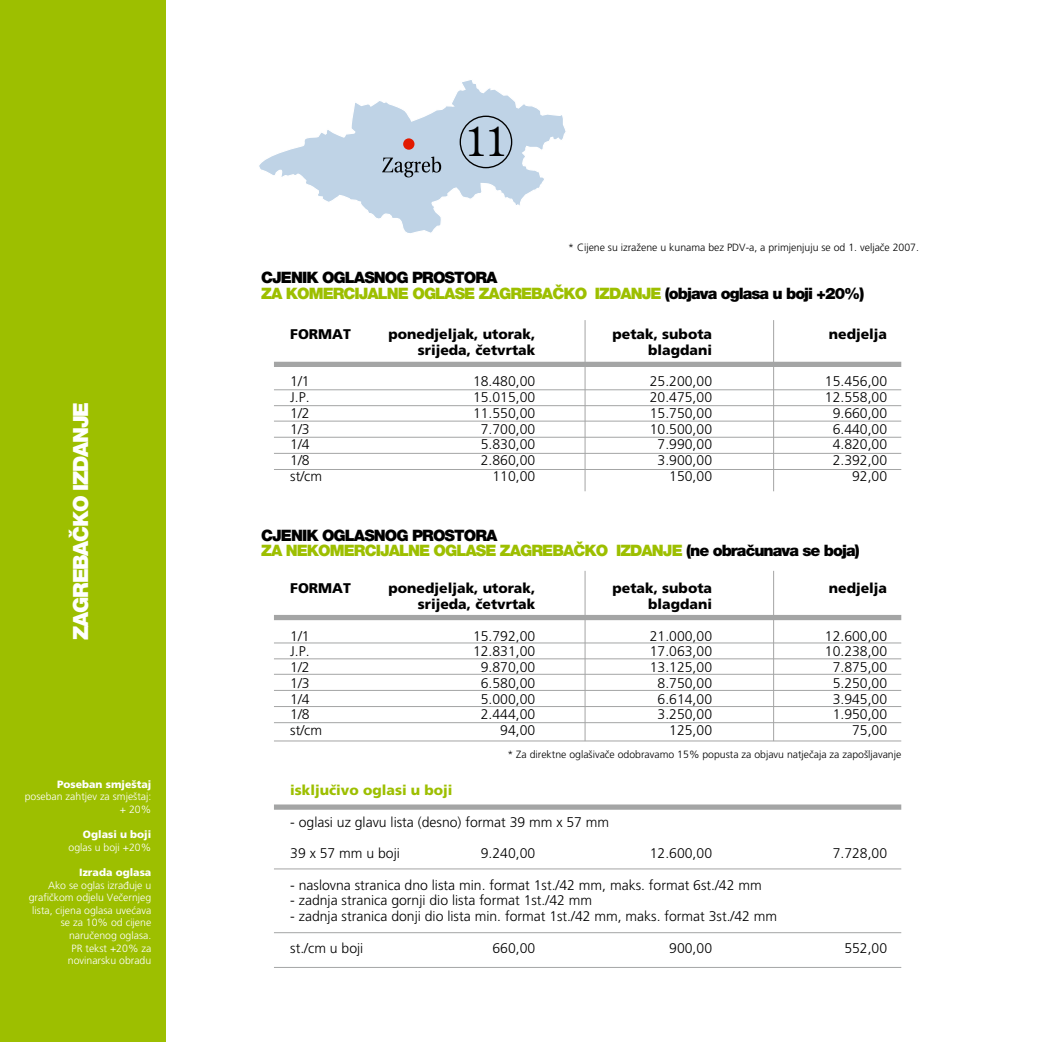
<style>
.page{position:relative;width:1042px;height:1042px;background:#fff}
.page>*{position:absolute;margin:0;border:0;box-sizing:border-box;transform-origin:0 0}
.t1{font:40.6px "Century Old Style Std";color:#000}
.t2{font:900 21px "VL Helvetica Neue";letter-spacing:-.06em;color:#fff}
.t3{font:900 15.75px/15.8px "VL Helvetica Neue";letter-spacing:-.06em;color:#000}
.t4{font:300 14px "VL Frutiger";color:#000}
.t5{font:900 14px "VL Frutiger";color:#000}
.t6{font:900 14px "VL Frutiger";color:#9dbf00}
.t7{font:300 10.5px/12.6px "VL Frutiger";color:#fff;text-align:right}
.t8{font:300 10.5px "VL Frutiger";color:#000}
.t9{font:900 10.5px "VL Frutiger";color:#fff}
.s1{color:#9dbf00}
</style>
<div class="page">
<div style="left:0;top:0;width:165px;height:1042px;background:#9dbf00"></div>
<hr style="left:274px;top:389px;width:627px;height:1px;background:#a4a5a5">
<hr style="left:274px;top:405px;width:627px;height:1px;background:#a4a5a5">
<hr style="left:274px;top:421px;width:627px;height:1px;background:#a4a5a5">
<hr style="left:274px;top:437px;width:627px;height:1px;background:#a4a5a5">
<hr style="left:274px;top:453px;width:627px;height:1px;background:#a4a5a5">
<hr style="left:274px;top:469px;width:627px;height:1px;background:#a4a5a5">
<div style="left:274px;top:362px;width:627px;height:5px;background:#a4a5a5"></div>
<hr style="left:584px;top:320px;width:1px;height:171px;background:#a4a5a5">
<hr style="left:773px;top:320px;width:1px;height:171px;background:#a4a5a5">
<hr style="left:274px;top:642px;width:627px;height:1px;background:#a4a5a5">
<hr style="left:274px;top:658px;width:627px;height:1px;background:#a4a5a5">
<hr style="left:274px;top:674px;width:627px;height:1px;background:#a4a5a5">
<hr style="left:274px;top:690px;width:627px;height:1px;background:#a4a5a5">
<hr style="left:274px;top:706px;width:627px;height:1px;background:#a4a5a5">
<hr style="left:274px;top:722px;width:627px;height:1px;background:#a4a5a5">
<div style="left:274px;top:615px;width:627px;height:5px;background:#a4a5a5"></div>
<hr style="left:274px;top:740px;width:627px;height:1px;background:#a4a5a5">
<div style="left:274px;top:804px;width:627px;height:6px;background:#a4a5a5"></div>
<hr style="left:274px;top:868px;width:627px;height:1px;background:#a4a5a5">
<hr style="left:274px;top:967px;width:627px;height:1px;background:#a4a5a5">
<hr style="left:584px;top:571px;width:1px;height:170px;background:#a4a5a5">
<hr style="left:773px;top:571px;width:1px;height:170px;background:#a4a5a5">
<hr style="left:274px;top:932px;width:627px;height:1px;background:#a4a5a5">
<svg style="left:259px;top:80px;width:307px;height:153px"></svg>
<div style="left:403px;top:138px;width:11px;height:12px;background:#e21a00;border-radius:50%"></div>
<svg style="left:382px;top:157px;width:59px;height:20px"></svg>
<div style="left:460px;top:116px;width:52px;height:52px;border:1px solid #000;border-radius:50%"></div>
<h2 class="t2" style="left:67px;top:640px;width:239px;rotate:-90deg">ZAGREBAČKO IZDANJE</h2>
<p class="t9" style="left:57px;top:778px;width:96px">Poseban smještaj</p>
<p class="t7" style="left:25px;top:790px;width:128px">poseban zahtjev za smještaj: + 20%</p>
<p class="t9" style="left:83px;top:828px;width:70px">Oglasi u boji</p>
<p class="t7" style="left:69px;top:840px;width:84px">oglas u boji +20%</p>
<p class="t9" style="left:79px;top:866px;width:74px">Izrada oglasa</p>
<p class="t7" style="left:29px;top:878px;width:124px">Ako se oglas izrađuje u grafičkom odjelu Večernjeg lista, cijena oglasa uvećava se za 10% od cijene naručenog oglasa.<br>PR tekst +20% za novinarsku obradu</p>
<h1 class="t1" style="left:466px;top:115px;width:42px">11</h1>
<p class="t8" style="left:568px;top:241px;width:352px">* Cijene su izražene u kunama bez PDV-a, a primjenjuju se od 1. veljače 2007.</p>
<p class="t3" style="left:261px;top:270px;width:605px">CJENIK OGLASNOG PROSTORA<br><span class="s1">ZA KOMERCIJALNE OGLASE ZAGREBAČKO IZDANJE</span> (objava oglasa u boji +20%)</p>
<p class="t5" style="left:290px;top:326px;width:62px">FORMAT</p>
<p class="t5" style="left:388px;top:326px;width:148px">ponedjeljak, utorak,</p>
<p class="t5" style="left:612px;top:326px;width:101px">petak, subota</p>
<p class="t5" style="left:829px;top:326px;width:60px">nedjelja</p>
<p class="t5" style="left:418px;top:342px;width:119px">srijeda, četvrtak</p>
<p class="t5" style="left:648px;top:342px;width:65px">blagdani</p>
<p class="t4" style="left:290px;top:373px;width:21px">1/1</p>
<p class="t4" style="left:473px;top:373px;width:64px">18.480,00</p>
<p class="t4" style="left:650px;top:373px;width:64px">25.200,00</p>
<p class="t4" style="left:825px;top:373px;width:64px">15.456,00</p>
<p class="t4" style="left:290px;top:389px;width:21px">J.P.</p>
<p class="t4" style="left:473px;top:389px;width:64px">15.015,00</p>
<p class="t4" style="left:650px;top:389px;width:64px">20.475,00</p>
<p class="t4" style="left:825px;top:389px;width:64px">12.558,00</p>
<p class="t4" style="left:290px;top:405px;width:21px">1/2</p>
<p class="t4" style="left:473px;top:405px;width:64px">11.550,00</p>
<p class="t4" style="left:650px;top:405px;width:64px">15.750,00</p>
<p class="t4" style="left:832px;top:405px;width:56px">9.660,00</p>
<p class="t4" style="left:290px;top:421px;width:21px">1/3</p>
<p class="t4" style="left:481px;top:421px;width:56px">7.700,00</p>
<p class="t4" style="left:650px;top:421px;width:64px">10.500,00</p>
<p class="t4" style="left:832px;top:421px;width:56px">6.440,00</p>
<p class="t4" style="left:290px;top:436px;width:21px">1/4</p>
<p class="t4" style="left:481px;top:436px;width:56px">5.830,00</p>
<p class="t4" style="left:657px;top:436px;width:56px">7.990,00</p>
<p class="t4" style="left:832px;top:436px;width:56px">4.820,00</p>
<p class="t4" style="left:290px;top:452px;width:21px">1/8</p>
<p class="t4" style="left:481px;top:452px;width:56px">2.860,00</p>
<p class="t4" style="left:657px;top:452px;width:56px">3.900,00</p>
<p class="t4" style="left:832px;top:452px;width:56px">2.392,00</p>
<p class="t4" style="left:290px;top:468px;width:33px">st/cm</p>
<p class="t4" style="left:492px;top:468px;width:44px">110,00</p>
<p class="t4" style="left:669px;top:468px;width:44px">150,00</p>
<p class="t4" style="left:852px;top:468px;width:37px">92,00</p>
<p class="t3" style="left:261px;top:527px;width:600px">CJENIK OGLASNOG PROSTORA<br><span class="s1">ZA NEKOMERCIJALNE OGLASE ZAGREBAČKO IZDANJE</span> (ne obračunava se boja)</p>
<p class="t5" style="left:290px;top:580px;width:62px">FORMAT</p>
<p class="t5" style="left:388px;top:580px;width:148px">ponedjeljak, utorak,</p>
<p class="t5" style="left:612px;top:580px;width:101px">petak, subota</p>
<p class="t5" style="left:829px;top:580px;width:60px">nedjelja</p>
<p class="t5" style="left:418px;top:596px;width:119px">srijeda, četvrtak</p>
<p class="t5" style="left:648px;top:596px;width:65px">blagdani</p>
<p class="t4" style="left:290px;top:627px;width:21px">1/1</p>
<p class="t4" style="left:473px;top:627px;width:64px">15.792,00</p>
<p class="t4" style="left:650px;top:627px;width:64px">21.000,00</p>
<p class="t4" style="left:825px;top:627px;width:64px">12.600,00</p>
<p class="t4" style="left:290px;top:643px;width:21px">J.P.</p>
<p class="t4" style="left:473px;top:643px;width:64px">12.831,00</p>
<p class="t4" style="left:650px;top:643px;width:64px">17.063,00</p>
<p class="t4" style="left:825px;top:643px;width:64px">10.238,00</p>
<p class="t4" style="left:290px;top:659px;width:21px">1/2</p>
<p class="t4" style="left:481px;top:659px;width:56px">9.870,00</p>
<p class="t4" style="left:650px;top:659px;width:64px">13.125,00</p>
<p class="t4" style="left:832px;top:659px;width:56px">7.875,00</p>
<p class="t4" style="left:290px;top:675px;width:21px">1/3</p>
<p class="t4" style="left:481px;top:675px;width:56px">6.580,00</p>
<p class="t4" style="left:657px;top:675px;width:56px">8.750,00</p>
<p class="t4" style="left:832px;top:675px;width:56px">5.250,00</p>
<p class="t4" style="left:290px;top:690px;width:21px">1/4</p>
<p class="t4" style="left:481px;top:690px;width:56px">5.000,00</p>
<p class="t4" style="left:657px;top:690px;width:56px">6.614,00</p>
<p class="t4" style="left:832px;top:690px;width:56px">3.945,00</p>
<p class="t4" style="left:290px;top:706px;width:21px">1/8</p>
<p class="t4" style="left:481px;top:706px;width:56px">2.444,00</p>
<p class="t4" style="left:657px;top:706px;width:56px">3.250,00</p>
<p class="t4" style="left:832px;top:706px;width:56px">1.950,00</p>
<p class="t4" style="left:290px;top:722px;width:33px">st/cm</p>
<p class="t4" style="left:500px;top:722px;width:37px">94,00</p>
<p class="t4" style="left:669px;top:722px;width:44px">125,00</p>
<p class="t4" style="left:852px;top:722px;width:37px">75,00</p>
<p class="t8" style="left:507px;top:748px;width:395px">* Za direktne oglašivače odobravamo 15% popusta za objavu natječaja za zapošljavanje</p>
<p class="t6" style="left:290px;top:782px;width:164px">isključivo oglasi u boji</p>
<p class="t4" style="left:290px;top:813px;width:320px">- oglasi uz glavu lista (desno) format 39 mm x 57 mm</p>
<p class="t4" style="left:290px;top:845px;width:111px">39 x 57 mm u boji</p>
<p class="t4" style="left:481px;top:845px;width:56px">9.240,00</p>
<p class="t4" style="left:650px;top:845px;width:64px">12.600,00</p>
<p class="t4" style="left:832px;top:845px;width:56px">7.728,00</p>
<p class="t4" style="left:290px;top:876px;width:473px">- naslovna stranica dno lista min. format 1st./42 mm, maks. format 6st./42 mm</p>
<p class="t4" style="left:290px;top:892px;width:303px">- zadnja stranica gornji dio lista format 1st./42 mm</p>
<p class="t4" style="left:290px;top:908px;width:488px">- zadnja stranica donji dio lista min. format 1st./42 mm, maks. format 3st./42 mm</p>
<p class="t4" style="left:290px;top:939px;width:75px">st./cm u boji</p>
<p class="t4" style="left:492px;top:939px;width:44px">660,00</p>
<p class="t4" style="left:669px;top:939px;width:44px">900,00</p>
<p class="t4" style="left:844px;top:939px;width:44px">552,00</p>
</div>
